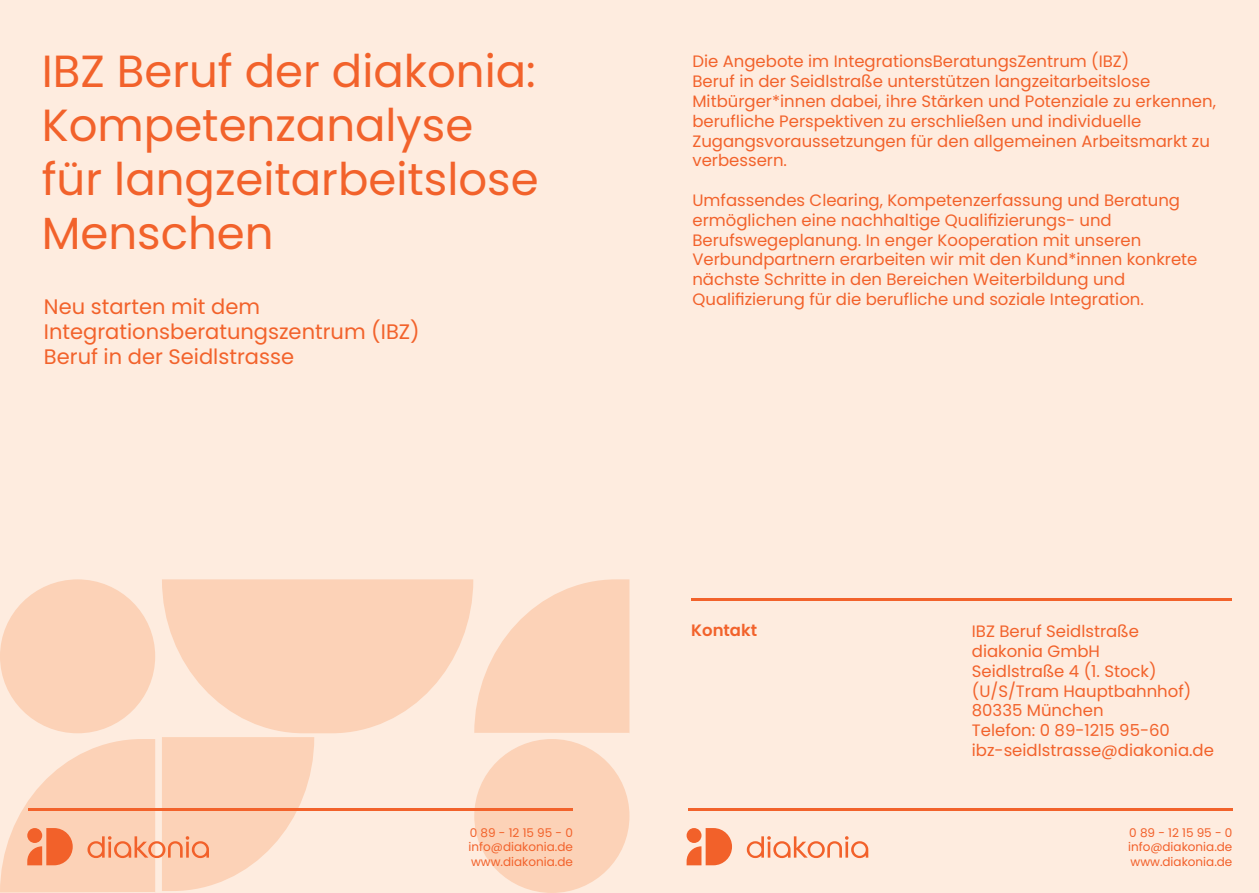
<style>
.page{position:relative;width:1259px;height:893px;background:#feecdf}
.page>*{position:absolute;margin:0;border:0;box-sizing:border-box;transform-origin:0 0}
.t1{font:45px/54px "Poppins";color:#f2622b}
.t2{font:21px/25.2px "Poppins";color:#f2622b}
.t3{font:16.5px/19.8px "Poppins";color:#f2622b}
.t4{font:600 16.5px "Poppins";color:#f2622b}
.t5{font:12px/14.4px "Poppins";color:#f2602a;text-align:justify}
.t6{font:12px/14.4px "Poppins";color:#f2622b;text-align:justify}
</style>
<div class="page">
<svg style="left:162px;top:579px;width:311px;height:154px;fill:#fcd2b7"></svg>
<svg style="left:474px;top:579px;width:155px;height:154px"></svg>
<div style="left:474px;top:739px;width:155px;height:154px;background:#fcd2b7;border-radius:50%"></div>
<div style="left:0;top:579px;width:155px;height:154px;background:#fcd2b7;border-radius:50%"></div>
<hr style="left:691px;top:598px;width:540px;height:2px;background:#f2622b">
<hr style="left:687px;top:809px;width:545px;height:2px;background:#f2622b">
<svg style="left:747px;top:836px;width:121px;height:22px"></svg>
<svg style="left:686px;top:828px;width:46px;height:37px"></svg>
<hr style="left:28px;top:809px;width:545px;height:2px;background:#f2622b">
<svg style="left:0;top:737px;width:314px;height:156px"></svg>
<h1 class="t1" style="left:42px;top:44px;width:498px">IBZ Beruf der diakonia:<br>Kompetenzanalyse für langzeitarbeitslose<br>Menschen</h1>
<p class="t2" style="left:44px;top:294px;width:377px">Neu starten mit dem<br>Integrationsberatungszentrum (IBZ)<br>Beruf in der Seidlstrasse</p>
<p class="t6" style="left:468px;top:825px;width:106px">0 89 - 12 15 95 - 0 info@diakonia.de www.diakonia.de</p>
<p class="t3" style="left:692px;top:52px;width:525px">Die Angebote im IntegrationsBeratungsZentrum (IBZ)<br>Beruf in der Seidlstraße unterstützen langzeitarbeitslose Mitbürger*innen dabei, ihre Stärken und Potenziale zu erkennen, berufliche Perspektiven zu erschließen und individuelle Zugangsvoraussetzungen für den allgemeinen Arbeitsmarkt zu verbessern.</p>
<p class="t3" style="left:692px;top:190px;width:506px">Umfassendes Clearing, Kompetenzerfassung und Beratung ermöglichen eine nachhaltige Qualifizierungs- und Berufswegeplanung. In enger Kooperation mit unseren Verbundpartnern erarbeiten wir mit den Kund*innen konkrete nächste Schritte in den Bereichen Weiterbildung und Qualifizierung für die berufliche und soziale Integration.</p>
<p class="t4" style="left:691px;top:621px;width:67px">Kontakt</p>
<p class="t3" style="left:972px;top:621px;width:244px">IBZ Beruf Seidlstraße diakonia GmbH<br>Seidlstraße 4 (1. Stock) (U/S/Tram Hauptbahnhof)<br>80335 München<br>Telefon: 0 89-1215 95-60 ibz-seidlstrasse@diakonia.de</p>
<p class="t5" style="left:1128px;top:825px;width:106px">0 89 - 12 15 95 - 0 info@diakonia.de www.diakonia.de</p>
</div>
